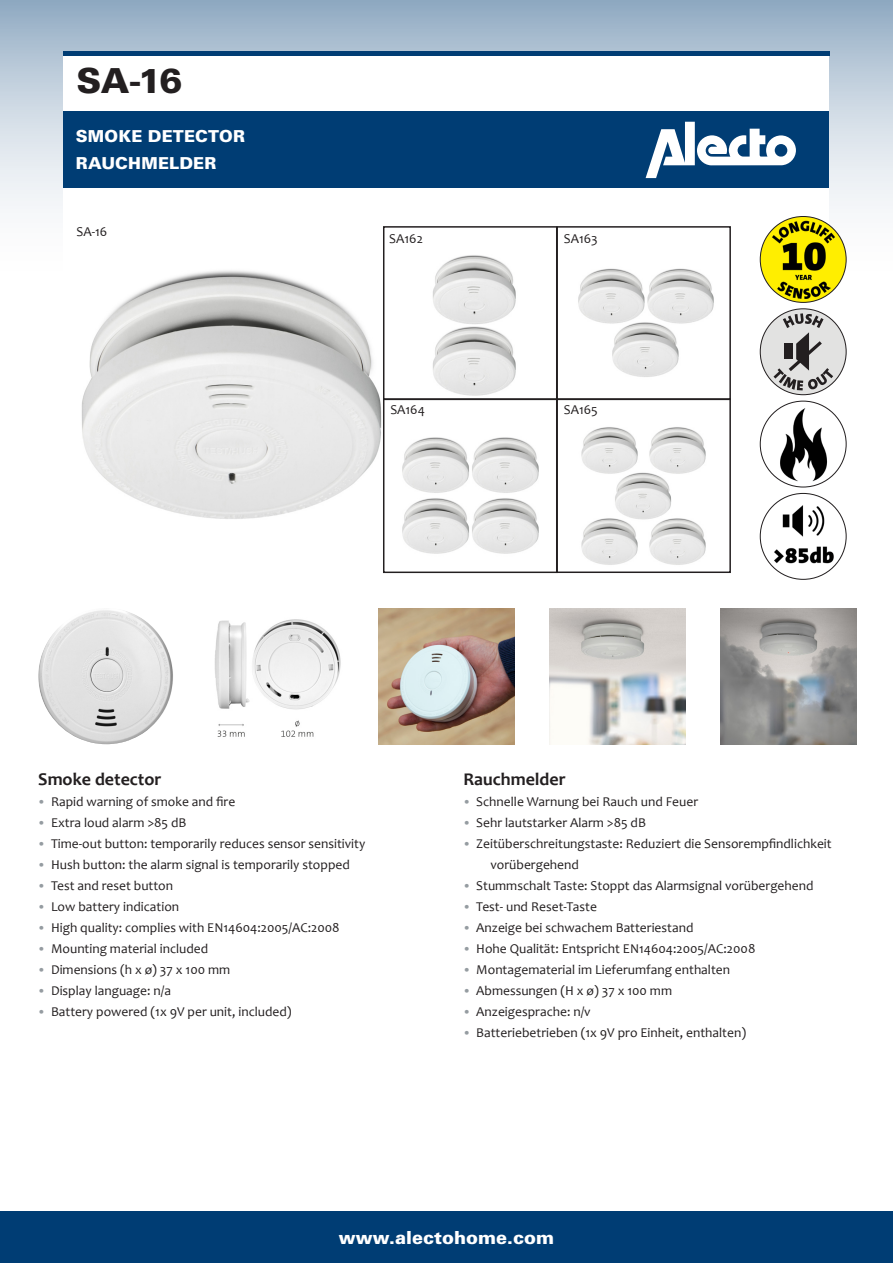
<style>
.page{position:relative;width:893px;height:1263px;background:#fff}
.page>*{position:absolute;margin:0;border:0;box-sizing:border-box;transform-origin:0 0}
.t1{font:900 34.5px "Univers LT Std";color:#231f20}
._03_Babycare_Basis_B{font:700 18px "Candara";color:#231f20}
.t2{font:900 18px "Univers LT Std";color:#fff}
.t3{font:900 16.5px "Univers LT Std";letter-spacing:.01em;color:#fff}
.t4{font:13.5px/21px "Candara";color:#231f20}
.s1{font-family:"Calibri";font-weight:300;color:#959ca1}
</style>
<div class="page">
<svg style="left:0;top:0;width:893px;height:295px"></svg>
<div style="left:0;top:1212px;width:893px;height:51px;background:#003d74"></div>
<div style="left:64px;top:51px;width:765px;height:557px;background:#fff"></div>
<div style="left:63px;top:112px;width:766px;height:76px;background:#003d74"></div>
<img style="left:550px;top:608px;width:136px;height:136px">
<img style="left:721px;top:608px;width:136px;height:136px">
<img style="left:378px;top:608px;width:136px;height:136px">
<img style="left:214px;top:619px;width:127px;height:118px">
<hr style="left:63px;top:51px;width:766px;height:4px;background:#003d74">
<img style="left:38px;top:610px;width:135px;height:134px">
<img style="left:81px;top:270px;width:301px;height:249px">
<img style="left:578px;top:268px;width:136px;height:109px">
<div style="left:556px;top:226px;width:175px;height:174px;border:2px solid #231f20"></div>
<img style="left:581px;top:427px;width:125px;height:138px">
<div style="left:556px;top:398px;width:175px;height:175px;border:2px solid #231f20"></div>
<img style="left:433px;top:255px;width:83px;height:141px">
<div style="left:383px;top:226px;width:174px;height:174px;border:2px solid #231f20"></div>
<img style="left:402px;top:437px;width:137px;height:117px">
<div style="left:383px;top:398px;width:174px;height:175px;border:2px solid #231f20"></div>
<img style="left:766px;top:499px;width:74px;height:74px">
<div style="left:760px;top:309px;width:86px;height:86px;background:#e2e2e1;border-radius:50%"></div>
<svg style="left:773px;top:313px;width:60px;height:77px"></svg>
<img style="left:760px;top:401px;width:86px;height:86px;border-radius:43px">
<img style="left:760px;top:216px;width:86px;height:86px;border-radius:43px">
<svg style="left:646px;top:122px;width:150px;height:56px"></svg>
<p class="t1" style="left:77px;top:59px;width:107px">SA-16</p>
<p class="t3" style="left:76px;top:126px;width:171px">SMOKE DETECTOR</p>
<p class="t3" style="left:76px;top:153px;width:142px">RAUCHMELDER</p>
<p class="t4" style="left:77px;top:221px;width:32px">SA-16</p>
<p class="t4" style="left:389px;top:228px;width:35px">SA162</p>
<p class="t4" style="left:390px;top:399px;width:36px">SA164</p>
<p class="t4" style="left:564px;top:228px;width:35px">SA163</p>
<p class="t4" style="left:564px;top:399px;width:36px">SA165</p>
<p class="_03_Babycare_Basis_B" style="left:38px;top:768px;width:125px">Smoke detector</p>
<p class="t4" style="left:38px;top:791px;width:198px"><span class="s1">•</span> Rapid warning of smoke and fire</p>
<p class="t4" style="left:38px;top:812px;width:150px"><span class="s1">•</span> Extra loud alarm &gt;85 dB</p>
<p class="t4" style="left:38px;top:833px;width:329px"><span class="s1">•</span> Time-out button: temporarily reduces sensor sensitivity</p>
<p class="t4" style="left:38px;top:854px;width:313px"><span class="s1">•</span> Hush button: the alarm signal is temporarily stopped</p>
<p class="t4" style="left:38px;top:875px;width:136px"><span class="s1">•</span> Test and reset button</p>
<p class="t4" style="left:38px;top:896px;width:142px"><span class="s1">•</span> Low battery indication</p>
<p class="t4" style="left:38px;top:917px;width:303px"><span class="s1">•</span> High quality: complies with EN14604:2005/AC:2008</p>
<p class="t4" style="left:38px;top:938px;width:172px"><span class="s1">•</span> Mounting material included</p>
<p class="t4" style="left:38px;top:959px;width:193px"><span class="s1">•</span> Dimensions (h x ø) 37 x 100 mm</p>
<p class="t4" style="left:38px;top:980px;width:134px"><span class="s1">•</span> Display language: n/a</p>
<p class="t4" style="left:38px;top:1001px;width:255px"><span class="s1">•</span> Battery powered (1x 9V per unit, included)</p>
<p class="_03_Babycare_Basis_B" style="left:463px;top:768px;width:104px">Rauchmelder</p>
<p class="t4" style="left:463px;top:791px;width:236px"><span class="s1">•</span> Schnelle Warnung bei Rauch und Feuer</p>
<p class="t4" style="left:463px;top:812px;width:184px"><span class="s1">•</span> Sehr lautstarker Alarm &gt;85 dB</p>
<p class="t4" style="left:490px;top:833px;width:343px;text-indent:-27px"><span class="s1">•</span> Zeitüberschreitungstaste: Reduziert die Sensorempfindlichkeit vorübergehend</p>
<p class="t4" style="left:463px;top:875px;width:352px"><span class="s1">•</span> Stummschalt Taste: Stoppt das Alarmsignal vorübergehend</p>
<p class="t4" style="left:463px;top:896px;width:135px"><span class="s1">•</span> Test- und Reset-Taste</p>
<p class="t4" style="left:463px;top:917px;width:231px"><span class="s1">•</span> Anzeige bei schwachem Batteriestand</p>
<p class="t4" style="left:463px;top:938px;width:293px"><span class="s1">•</span> Hohe Qualität: Entspricht EN14604:2005/AC:2008</p>
<p class="t4" style="left:463px;top:959px;width:268px"><span class="s1">•</span> Montagematerial im Lieferumfang enthalten</p>
<p class="t4" style="left:463px;top:980px;width:210px"><span class="s1">•</span> Abmessungen (H x ø) 37 x 100 mm</p>
<p class="t4" style="left:463px;top:1001px;width:129px"><span class="s1">•</span> Anzeigesprache: n/v</p>
<p class="t4" style="left:463px;top:1022px;width:284px"><span class="s1">•</span> Batteriebetrieben (1x 9V pro Einheit, enthalten)</p>
<p class="t2" style="left:339px;top:1226px;width:217px">www.alectohome.com</p>
</div>
